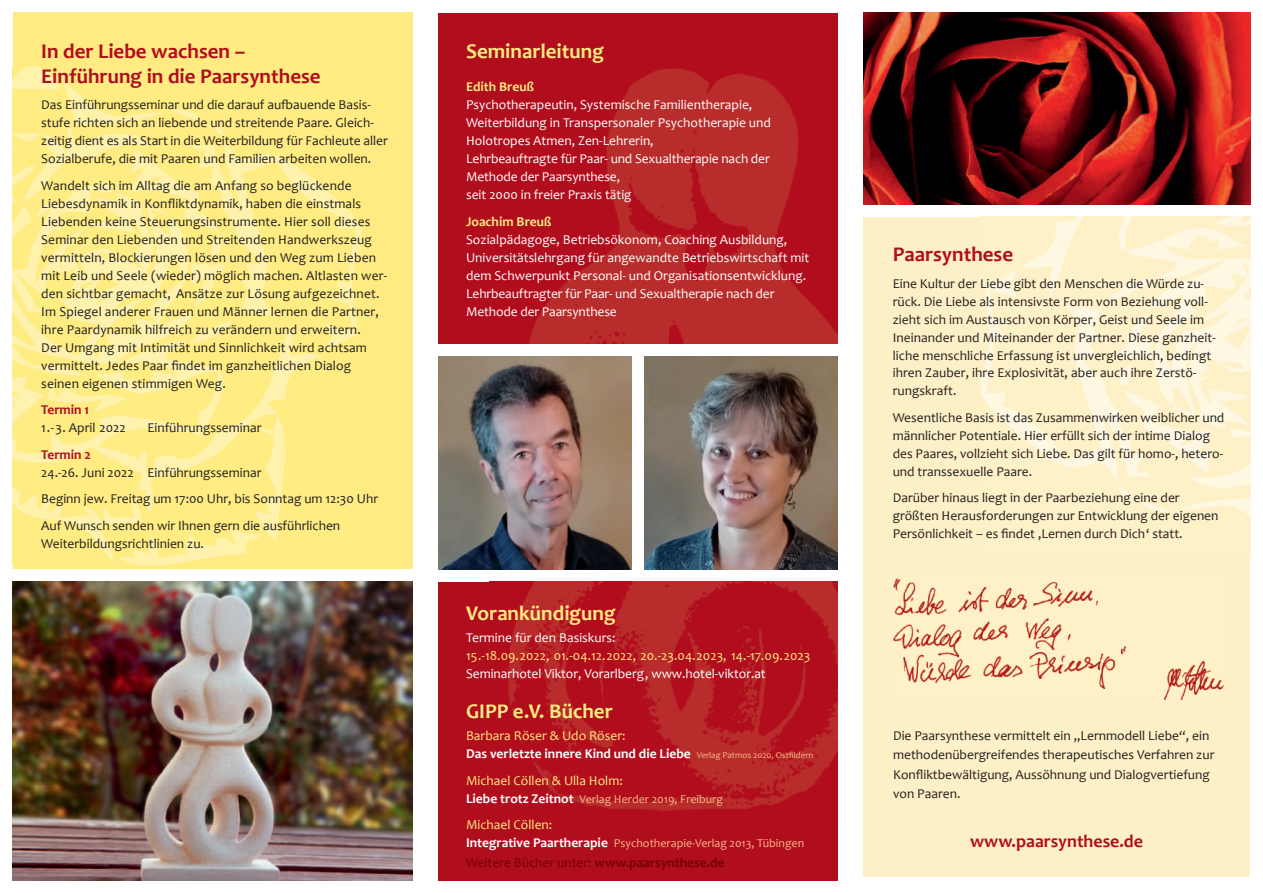
<style>
.page{position:relative;width:1263px;height:893px;background:#fff}
.page>*{position:absolute;margin:0;border:0;box-sizing:border-box;transform-origin:0 0}
.t1{font:700 21px/25.2px "Candara";color:#b00d1d}
.t2{font:700 21px "Candara";color:#ffeb82}
.t3{font:700 18px "Candara";color:#b00d1d}
.t4{font:13.5px/18px "Candara";color:#231f20}
.t5{font:13.5px/18px "Candara";color:#fff}
.t6{font:13.5px "Candara";color:#ffeb82}
.t7{font:700 13.5px/18px "Candara";color:#fff}
.t8{font:13.5px "Candara";color:#740004}
.t9{font:700 13.5px "Candara";color:#ffeb82}
.t10{font:700 13.5px "Candara";color:#b00d1d}
.t11{font:12px "Candara";color:#f6b787}
.s1{font-weight:400;color:#ffeb82}
.s2{font-weight:400;font-size:9px;color:#f6b787}
.s3{font-weight:700;font-size:13.5px;color:#fff}
.s4{font-weight:700}
</style>
<div class="page">
<img style="left:13px;top:582px;width:399px;height:298px">
<div style="left:13px;top:13px;width:399px;height:556px;background:#ffeb82"></div>
<img style="left:13px;top:67px;width:348px;height:498px">
<div style="left:863px;top:217px;width:387px;height:659px;background:#fef0c6"></div>
<img style="left:981px;top:217px;width:269px;height:299px">
<div style="left:438px;top:13px;width:400px;height:331px;background:#b00d1d"></div>
<img style="left:529px;top:68px;width:309px;height:276px">
<img style="left:893px;top:578px;width:331px;height:122px">
<img style="left:863px;top:13px;width:387px;height:191px">
<div style="left:438px;top:582px;width:400px;height:298px;background:#b00d1d"></div>
<img style="left:508px;top:582px;width:330px;height:229px">
<img style="left:438px;top:356px;width:193px;height:213px">
<img style="left:644px;top:356px;width:194px;height:213px">
<h1 class="t1" style="left:41px;top:38px;width:281px">In der Liebe wachsen –<br>Einführung in die Paarsynthese</h1>
<p class="t4" style="left:41px;top:96px;width:348px">Das Einführungsseminar und die darauf aufbauende Basis&shy;stufe richten sich an liebende und streitende Paare. Gleich&shy;zeitig dient es als Start in die Weiterbildung für Fachleute aller Sozialberufe, die mit Paaren und Familien arbeiten wollen.</p>
<p class="t4" style="left:41px;top:176px;width:347px">Wandelt sich im Alltag die am Anfang so beglückende Liebesdynamik in Konfliktdynamik, haben die einstmals Liebenden keine Steuerungsinstrumente. Hier soll dieses Seminar den Liebenden und Streitenden Handwerkszeug vermitteln, Blockierungen lösen und den Weg zum Lieben mit Leib und Seele (wieder) möglich machen. Altlasten wer&shy;den sichtbar gemacht, Ansätze zur Lösung aufgezeichnet.<br>Im Spiegel anderer Frauen und Männer lernen die Partner, ihre Paardynamik hilfreich zu verändern und erweitern.<br>Der Umgang mit Intimität und Sinnlichkeit wird achtsam vermittelt. Jedes Paar findet im ganzheitlichen Dialog seinen eigenen stimmigen Weg.</p>
<p class="t10" style="left:41px;top:402px;width:49px">Termin 1</p>
<p class="t4" style="left:41px;top:419px;width:86px">1.-3. April 2022</p>
<p class="t4" style="left:147px;top:419px;width:115px">Einführungsseminar</p>
<p class="t10" style="left:41px;top:446px;width:51px">Termin 2</p>
<p class="t4" style="left:41px;top:459px;width:338px;line-height:26.5px">24.-26. Juni 2022 Einführungsseminar<br>Beginn jew. Freitag um 17:00 Uhr, bis Sonntag um 12:30 Uhr<br>Auf Wunsch senden wir Ihnen gern die ausführlichen</p>
<p class="t4" style="left:41px;top:534px;width:164px">Weiterbildungsrichtlinien zu.</p>
<h1 class="t2" style="left:466px;top:38px;width:139px">Seminarleitung</h1>
<p class="t9" style="left:466px;top:78px;width:69px">Edith Breuß</p>
<p class="t5" style="left:466px;top:96px;width:306px">Psychotherapeutin, Systemische Familientherapie, Weiterbildung in Transpersonaler Psychotherapie und Holotropes Atmen, Zen-Lehrerin,<br>Lehrbeauftragte für Paar- und Sexualtherapie nach der Methode der Paarsynthese,<br>seit 2000 in freier Praxis tätig</p>
<p class="t9" style="left:466px;top:213px;width:87px">Joachim Breuß</p>
<p class="t5" style="left:466px;top:231px;width:345px">Sozialpädagoge, Betriebsökonom, Coaching Ausbildung, Universitätslehrgang für angewandte Betriebswirtschaft mit dem Schwerpunkt Personal- und Organisationsentwicklung.<br>Lehrbeauftragter für Paar- und Sexualtherapie nach der Methode der Paarsynthese</p>
<h1 class="t2" style="left:466px;top:600px;width:151px">Vorankündigung</h1>
<p class="t5" style="left:466px;top:629px;width:151px">Termine für den Basiskurs:</p>
<p class="t6" style="left:466px;top:647px;width:346px">15.-18.09.2022, 01.-04.12.2022, 20.-23.04.2023, 14.-17.09.2023</p>
<p class="t5" style="left:466px;top:665px;width:301px">Seminarhotel Viktor, Vorarlberg, www.hotel-viktor.at</p>
<h1 class="t2" style="left:466px;top:698px;width:148px">GIPP e. V. Bücher</h1>
<p class="t7" style="left:466px;top:726px;width:349px"><span class="s1">Barbara Röser &amp; Udo Röser:<br></span>Das verletzte innere Kind und die Liebe <span class="s2">Verlag Patmos 2020, Ostfildern</span></p>
<p class="t6" style="left:466px;top:772px;width:158px">Michael Cöllen &amp; Ulla Holm:</p>
<p class="t11" style="left:466px;top:791px;width:258px"><span class="s3">Liebe trotz Zeitnot</span> Verlag Herder 2019, Freiburg</p>
<p class="t6" style="left:466px;top:816px;width:88px">Michael Cöllen:</p>
<p class="t11" style="left:466px;top:836px;width:340px"><span class="s3">Integrative Paartherapie</span> Psychotherapie-Verlag 2013, Tübingen</p>
<p class="t8" style="left:466px;top:854px;width:260px">Weitere Bücher unter: <span class="s4">www.paarsynthese.de</span></p>
<h1 class="t1" style="left:893px;top:241px;width:122px">Paarsynthese</h1>
<p class="t4" style="left:893px;top:274px;width:325px">Eine Kultur der Liebe gibt den Menschen die Würde zu&shy;rück. Die Liebe als intensivste Form von Beziehung voll&shy;zieht sich im Austausch von Körper, Geist und Seele im Ineinander und Miteinander der Partner. Diese ganzheit&shy;liche menschliche Erfassung ist unvergleichlich, bedingt ihren Zauber, ihre Explosivität, aber auch ihre Zerstö&shy;rungskraft.</p>
<p class="t4" style="left:893px;top:408px;width:333px">Wesentliche Basis ist das Zusammenwirken weiblicher und männlicher Potentiale. Hier erfüllt sich der intime Dialog des Paares, vollzieht sich Liebe. Das gilt für homo-, hetero&shy;und transsexuelle Paare.</p>
<p class="t4" style="left:893px;top:489px;width:327px">Darüber hinaus liegt in der Paarbeziehung eine der größten Herausforderungen zur Entwicklung der eigenen<br>Persönlichkeit – es findet ‚Lernen durch Dich‘ statt.</p>
<p class="t4" style="left:893px;top:726px;width:323px;line-height:19.5px">Die Paarsynthese vermittelt ein „Lernmodell Liebe“, ein methodenübergreifendes therapeutisches Verfahren zur Konfliktbewältigung, Aussöhnung und Dialogvertiefung von Paaren.</p>
<h2 class="t3" style="left:970px;top:830px;width:174px">www.paarsynthese.de</h2>
</div>
